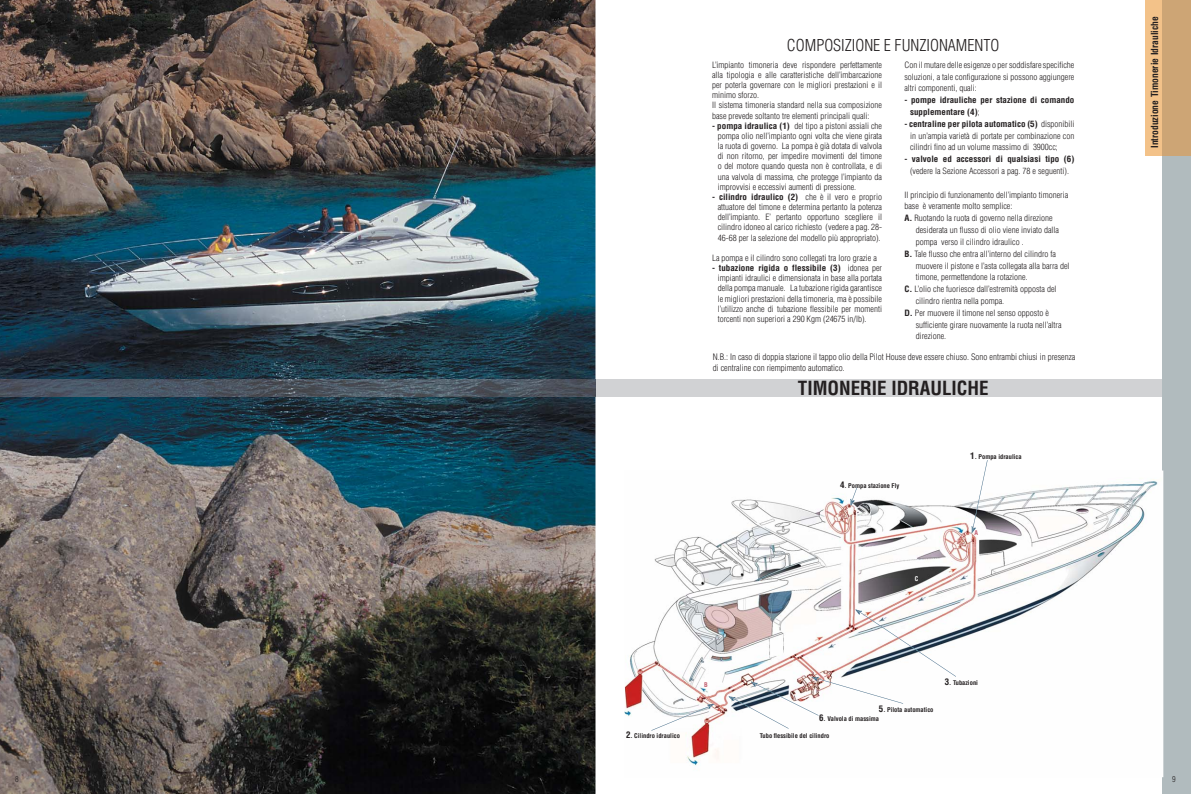
<style>
.page{position:relative;width:1191px;height:794px;background:#fff}
.page>*{position:absolute;margin:0;border:0;box-sizing:border-box;transform-origin:0 0}
.t1{font:700 condensed 19px "Helvetica";color:#231f20}
.t2{font:300 condensed 16px "Helvetica";color:#231f20}
.t3{font:700 condensed 9.5px "Helvetica";color:#231f20}
.t4{font:300 condensed 8.7px/10.5px "Helvetica";color:#231f20}
.t5{font:300 condensed 8.5px/10.2px "Helvetica";color:#231f20;text-align:justify;scale:1.06 1}
.t6{font:700 condensed 8.5px/11.8px "Helvetica";color:#231f20;scale:1.06 1}
.t7{font:300 condensed 8px "Helvetica";color:#231f20}
.t8{font:700 condensed 6.4px "Helvetica";color:#231f20}
.t9{font:700 condensed 6.4px "Helvetica";color:#c35e6f}
.t10{font:700 condensed 6.4px "Helvetica";color:#fff}
.s1{font-weight:700}
.s2{font-weight:300}
.s3{font-size:8.8px}
</style>
<div class="page">
<img style="left:0;top:0;width:595px;height:794px">
<div style="left:595px;top:380px;width:568px;height:17px;background:#d1d2d4"></div>
<img style="left:0;top:380px;width:595px;height:17px">
<div style="left:1163px;top:0;width:28px;height:794px;background:#b1bbbe"></div>
<div style="left:1146px;top:0;width:17px;height:156px;background:#f3c289"></div>
<div style="left:1163px;top:0;width:28px;height:156px;background:#cda575"></div>
<img style="left:624px;top:470px;width:539px;height:296px">
<img style="left:972px;top:470px;width:13px;height:58px">
<svg style="left:985px;top:460px;width:3px;height:10px"></svg>
<svg style="left:971px;top:526px;width:5px;height:7px"></svg>
<svg style="left:850px;top:487px;width:7px;height:18px"></svg>
<img style="left:859px;top:612px;width:97px;height:64px">
<svg style="left:855px;top:609px;width:7px;height:5px"></svg>
<img style="left:733px;top:698px;width:55px;height:30px">
<svg style="left:728px;top:696px;width:7px;height:5px"></svg>
<img style="left:651px;top:706px;width:58px;height:24px">
<svg style="left:707px;top:704px;width:7px;height:5px"></svg>
<img style="left:816px;top:678px;width:87px;height:25px">
<svg style="left:812px;top:676px;width:7px;height:5px"></svg>
<img style="left:755px;top:684px;width:63px;height:31px">
<svg style="left:751px;top:681px;width:6px;height:6px"></svg>
<p class="t7" style="left:15px;top:776px;width:5px">8</p>
<h2 class="t2" style="left:787px;top:39px;width:214px">COMPOSIZIONE E FUNZIONAMENTO</h2>
<p class="t5" style="left:712px;top:60px;width:162px;text-align:left">L’impianto timoneria deve rispondere perfettamente alla tipologia e alle caratteristiche dell’imbarcazione per poterla governare con le migliori prestazioni e il minimo sforzo.<br>Il sistema timoneria standard nella sua composizione base prevede soltanto tre elementi principali quali:</p>
<p class="t5" style="left:717px;top:121px;width:157px;text-indent:-6px"><span class="s1">- pompa idraulica (1)</span> del tipo a pistoni assiali che pompa olio nell’impianto ogni volta che viene girata la ruota di governo. La pompa è già dotata di valvola di non ritorno, per impedire movimenti del timone o del motore quando questa non è controllata, e di una valvola di massima, che protegge l’impianto da improvvisi e eccessivi aumenti di pressione.</p>
<p class="t5" style="left:717px;top:192px;width:157px;text-indent:-6px"><span class="s1">- cilindro idraulico (2)</span> che è il vero e proprio attuatore del timone e determina pertanto la potenza dell’impianto. E’ pertanto opportuno scegliere il cilindro idoneo al carico richiesto (vedere a pag. 28- 46-68 per la selezione del modello più appropriato).</p>
<p class="t5" style="left:712px;top:253px;width:157px">La pompa e il cilindro sono collegati tra loro grazie a</p>
<p class="t5" style="left:717px;top:264px;width:157px;text-indent:-6px"><span class="s1">- tubazione rigida o flessibile (3)</span> idonea per impianti idraulici e dimensionata in base alla portata della pompa manuale. La tubazione rigida garantisce le migliori prestazioni della timoneria, ma è possibile l’utilizzo anche di tubazione flessibile per momenti torcenti non superiori a 290 Kgm (24675 in/lb).</p>
<p class="t5" style="left:904px;top:59px;width:162px;line-height:11.8px">Con il mutare delle esigenze o per soddisfare specifiche soluzioni, a tale configurazione si possono aggiungere altri componenti, quali:</p>
<p class="t6" style="left:910px;top:95px;width:157px;text-indent:-6px">- pompe idrauliche per stazione di comando supplementare (4)<span class="s2">;</span></p>
<p class="t5" style="left:910px;top:118px;width:157px;line-height:11.8px;text-indent:-6px"><span class="s1">- centraline per pilota automatico (5)</span> disponibili in un’ampia varietà di portate per combinazione con cilindri fino ad un volume massimo di 3900cc;</p>
<p class="t6" style="left:904px;top:154px;width:162px">- valvole ed accessori di qualsiasi tipo (6)</p>
<p class="t5" style="left:910px;top:167px;width:151px">(vedere la Sezione Accessori a pag. 78 e seguenti).</p>
<p class="t5" style="left:904px;top:189px;width:156px;line-height:11.8px;text-align:left">Il principio di funzionamento dell’impianto timoneria base è veramente molto semplice:<br><span class="s1">A.</span> Ruotando la ruota di governo nella direzione</p>
<p class="t5" style="left:915px;top:226px;width:137px">desiderata un flusso di olio viene inviato dalla</p>
<p class="t5" style="left:915px;top:237px;width:103px">pompa verso il cilindro idraulico .</p>
<p class="t5" style="left:904px;top:249px;width:145px"><span class="s1">B.</span> Tale flusso che entra all’interno del cilindro fa</p>
<p class="t5" style="left:915px;top:261px;width:147px">muovere il pistone e l’asta collegata alla barra del</p>
<p class="t5" style="left:915px;top:273px;width:107px">timone, permettendone la rotazione.</p>
<p class="t5" style="left:904px;top:285px;width:145px"><span class="s1">C.</span> L’olio che fuoriesce dall’estremità opposta del</p>
<p class="t5" style="left:915px;top:296px;width:85px">cilindro rientra nella pompa.</p>
<p class="t5" style="left:904px;top:308px;width:138px"><span class="s1">D.</span> Per muovere il timone nel senso opposto è</p>
<p class="t5" style="left:915px;top:320px;width:139px">sufficiente girare nuovamente la ruota nell’altra</p>
<p class="t5" style="left:915px;top:332px;width:30px">direzione.</p>
<p class="t4" style="left:713px;top:353px;width:364px">N.B.: In caso di doppia stazione il tappo olio della Pilot House deve essere chiuso. Sono entrambi chiusi in presenza di centraline con riempimento automatico.</p>
<h1 class="t1" style="left:798px;top:381px;width:192px">TIMONERIE IDRAULICHE</h1>
<p class="t8" style="left:840px;top:483px;width:61px"><span class="s3">4</span>. Pompa stazione Fly</p>
<p class="t10" style="left:914px;top:576px;width:5px">C</p>
<p class="t8" style="left:970px;top:454px;width:53px"><span class="s3">1</span>. Pompa idraulica</p>
<p class="t9" style="left:974px;top:530px;width:5px">A</p>
<p class="t9" style="left:704px;top:682px;width:5px">B</p>
<p class="t8" style="left:879px;top:707px;width:56px"><span class="s3">5</span>. Pilota automatico</p>
<p class="t8" style="left:819px;top:716px;width:62px"><span class="s3">6</span>. Valvola di massima</p>
<p class="t8" style="left:626px;top:733px;width:55px"><span class="s3">2</span>. Cilindro idraulico</p>
<p class="t8" style="left:760px;top:732px;width:71px">Tubo flessibile del cilindro</p>
<p class="t8" style="left:944px;top:680px;width:35px"><span class="s3">3</span>. Tubazioni</p>
<p class="t3" style="left:1151px;top:148px;width:133px;rotate:-90deg">Introduzione Timonerie Idrauliche</p>
<p class="t7" style="left:1172px;top:776px;width:5px">9</p>
</div>
